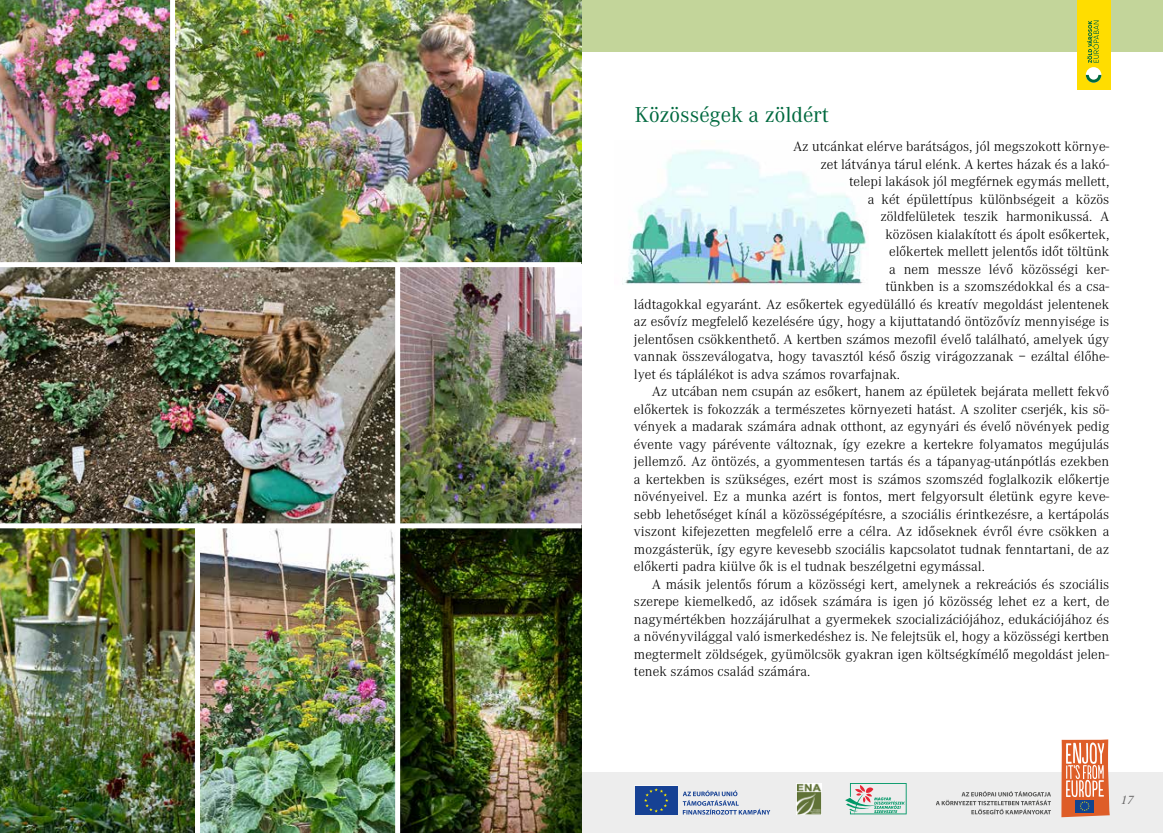
<style>
.page{position:relative;width:1163px;height:833px;background:#fff}
.page>*{position:absolute;margin:0;border:0;box-sizing:border-box;transform-origin:0 0}
.t1{font:22.5px "Corporate Gs Plain";color:#00693f}
.t2{font:14.38px "Corporate Light Gs Plain";color:#000}
.t3{font:italic 12.5px "Corporate Gs";color:#646363}
</style>
<div class="page">
<div style="left:0;top:0;width:1162px;height:52px;background:#c3d59a"></div>
<div style="left:1076px;top:0;width:33px;height:90px;background:#fd0"></div>
<svg style="left:1085px;top:67px;width:16px;height:16px"></svg>
<svg style="left:1085px;top:75px;width:16px;height:8px"></svg>
<svg style="left:1087px;top:20px;width:11px;height:43px"></svg>
<div style="left:0;top:772px;width:1162px;height:61px;background:#ededed"></div>
<svg style="left:635px;top:786px;width:135px;height:28px"></svg>
<svg style="left:1061px;top:739px;width:48px;height:78px;background:#d98464"></svg>
<svg style="left:936px;top:791px;width:114px;height:23px"></svg>
<svg style="left:845px;top:783px;width:61px;height:32px"></svg>
<img style="left:622px;top:150px;width:245px;height:135px">
<img style="left:0;top:267px;width:395px;height:256px">
<img style="left:0;top:0;width:581px;height:262px">
<img style="left:400px;top:267px;width:181px;height:256px">
<img style="left:0;top:528px;width:395px;height:305px">
<img style="left:400px;top:526px;width:182px;height:307px">
<div style="left:0;top:523px;width:581px;height:5px;background:#fff"></div>
<div style="left:170px;top:0;width:5px;height:265px;background:#fff"></div>
<div style="left:395px;top:265px;width:5px;height:568px;background:#fff"></div>
<div style="left:195px;top:526px;width:5px;height:307px;background:#fff"></div>
<h1 class="t1" style="left:634px;top:102px;width:195px">Közösségek a zöldért</h1>
<p class="t2" style="left:793px;top:139px;width:318px">Az utcánkat elérve barátságos, jól megszokott környe-</p>
<p class="t2" style="left:820px;top:156px;width:290px">zet látványa tárul elénk. A kertes házak és a lakó-</p>
<p class="t2" style="left:849px;top:174px;width:262px">telepi lakások jól megférnek egymás mellett,</p>
<p class="t2" style="left:867px;top:191px;width:243px">a két épülettípus különbségeit a közös</p>
<p class="t2" style="left:880px;top:209px;width:230px">zöldfelületek teszik harmonikussá. A</p>
<p class="t2" style="left:885px;top:226px;width:225px">közösen kialakított és ápolt esôkertek,</p>
<p class="t2" style="left:889px;top:244px;width:222px">elôkertek mellett jelentôs idôt töltünk</p>
<p class="t2" style="left:889px;top:261px;width:221px">a nem messze lévô közösségi ker-</p>
<p class="t2" style="left:885px;top:279px;width:225px">tünkben is a szomszédokkal és a csa-</p>
<p class="t2" style="left:634px;top:296px;width:477px">ládtagokkal egyaránt. Az esôkertek egyedülálló és kreatív megoldást jelentenek</p>
<p class="t2" style="left:634px;top:314px;width:477px">az esôvíz megfelelô kezelésére úgy, hogy a kijuttatandó öntözôvíz mennyisége is</p>
<p class="t2" style="left:634px;top:331px;width:477px">jelentôsen csökkenthetô. A kertben számos mezofil évelô található, amelyek úgy</p>
<p class="t2" style="left:634px;top:349px;width:477px">vannak összeválogatva, hogy tavasztól késô ôszig virágozzanak – ezáltal élôhe-</p>
<p class="t2" style="left:634px;top:366px;width:267px">lyet és táplálékot is adva számos rovarfajnak.</p>
<p class="t2" style="left:651px;top:384px;width:459px">Az utcában nem csupán az esôkert, hanem az épületek bejárata mellett fekvô</p>
<p class="t2" style="left:634px;top:401px;width:477px">elôkertek is fokozzák a természetes környezeti hatást. A szoliter cserjék, kis sö-</p>
<p class="t2" style="left:634px;top:419px;width:477px">vények a madarak számára adnak otthont, az egynyári és évelô növények pedig</p>
<p class="t2" style="left:634px;top:436px;width:477px">évente vagy párévente változnak, így ezekre a kertekre folyamatos megújulás</p>
<p class="t2" style="left:634px;top:454px;width:477px">jellemzô. Az öntözés, a gyommentesen tartás és a tápanyag-utánpótlás ezekben</p>
<p class="t2" style="left:634px;top:471px;width:477px">a kertekben is szükséges, ezért most is számos szomszéd foglalkozik elôkertje</p>
<p class="t2" style="left:634px;top:489px;width:477px">növényeivel. Ez a munka azért is fontos, mert felgyorsult életünk egyre keve-</p>
<p class="t2" style="left:634px;top:506px;width:477px">sebb lehetôséget kínál a közösségépítésre, a szociális érintkezésre, a kertápolás</p>
<p class="t2" style="left:634px;top:524px;width:477px">viszont kifejezetten megfelelô erre a célra. Az idôseknek évrôl évre csökken a</p>
<p class="t2" style="left:634px;top:541px;width:477px">mozgásterük, így egyre kevesebb szociális kapcsolatot tudnak fenntartani, de az</p>
<p class="t2" style="left:634px;top:559px;width:352px">elôkerti padra kiülve ôk is el tudnak beszélgetni egymással.</p>
<p class="t2" style="left:651px;top:576px;width:459px">A másik jelentôs fórum a közösségi kert, amelynek a rekreációs és szociális</p>
<p class="t2" style="left:634px;top:594px;width:477px">szerepe kiemelkedô, az idôsek számára is igen jó közösség lehet ez a kert, de</p>
<p class="t2" style="left:634px;top:611px;width:477px">nagymértékben hozzájárulhat a gyermekek szocializációjához, edukációjához és</p>
<p class="t2" style="left:634px;top:628px;width:477px">a növényvilággal való ismerkedéshez is. Ne felejtsük el, hogy a közösségi kertben</p>
<p class="t2" style="left:634px;top:646px;width:477px">megtermelt zöldségek, gyümölcsök gyakran igen költségkímélô megoldást jelen-</p>
<p class="t2" style="left:634px;top:664px;width:178px">tenek számos család számára.</p>
<p class="t3" style="left:1120px;top:792px;width:14px">17</p>
</div>
